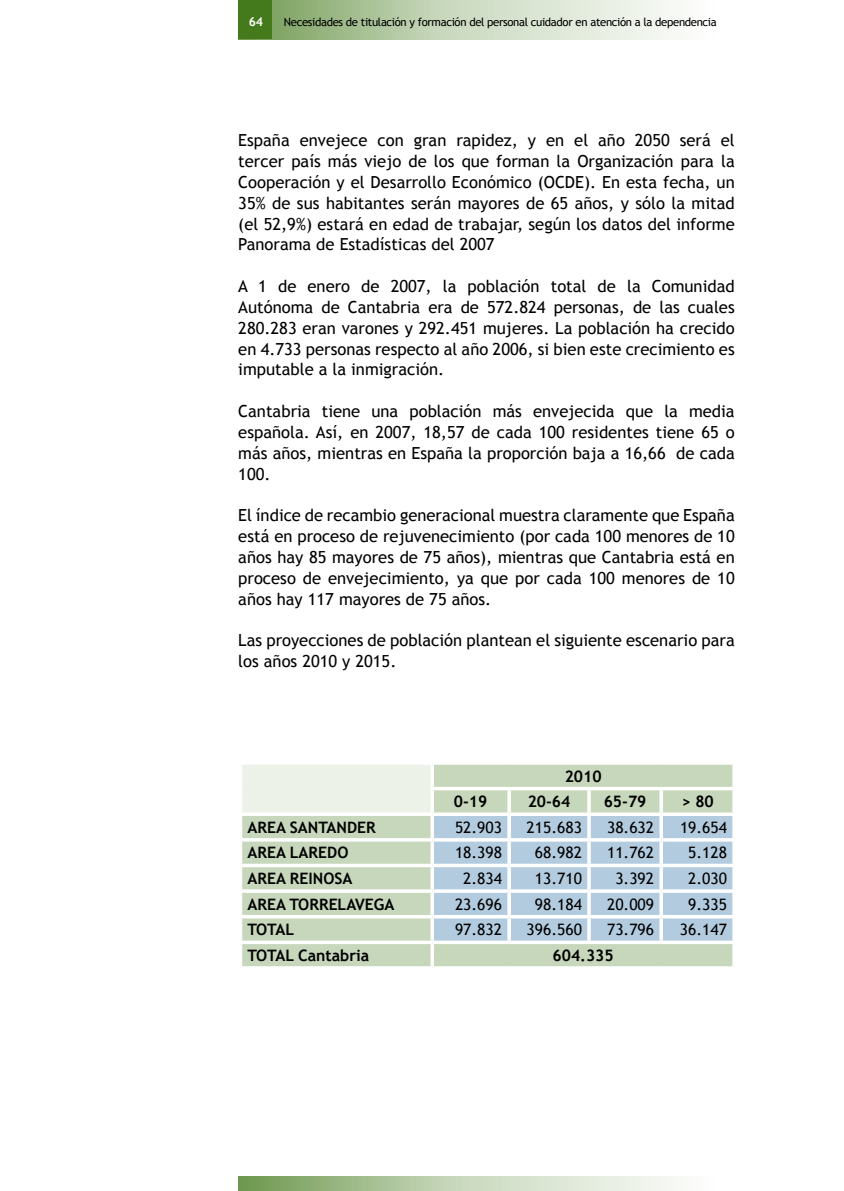
<style>
.page{position:relative;width:844px;height:1191px;background:#fff}
.page>*{position:absolute;margin:0;border:0;box-sizing:border-box;transform-origin:0 0}
.t1{font:16.62px/20.8px "Trebuchet MS";color:#000;text-align:justify}
.t2{font:15.75px "Trebuchet MS";color:#000}
.t3{font:700 15.75px "Trebuchet MS";color:#000}
.t4{font:700 12.25px "Trebuchet MS";color:#fff}
.t5{font:11.38px "Trebuchet MS";letter-spacing:-.03em;color:#000}
</style>
<div class="page">
<svg style="left:238px;top:0;width:436px;height:40px;background:#c5d6b9"></svg>
<div style="left:238px;top:0;width:34px;height:39px;background:#447a1c"></div>
<svg style="left:239px;top:1176px;width:438px;height:15px;background:#bdd0af"></svg>
<svg style="left:242px;top:764px;width:490px;height:202px;background:#cedcc3"></svg>
<div style="left:434px;top:816px;width:298px;height:124px;background:#b3cbde"></div>
<hr style="left:430px;top:764px;width:4px;height:23px;background:#fff">
<hr style="left:430px;top:787px;width:79px;height:3px;background:#fff">
<hr style="left:430px;top:790px;width:4px;height:22px;background:#fff">
<hr style="left:509px;top:787px;width:80px;height:3px;background:#fff">
<svg style="left:507px;top:790px;width:4px;height:22px"></svg>
<hr style="left:589px;top:787px;width:72px;height:3px;background:#fff">
<hr style="left:587px;top:790px;width:3px;height:22px;background:#fff">
<hr style="left:661px;top:787px;width:74px;height:3px;background:#fff">
<hr style="left:659px;top:790px;width:3px;height:22px;background:#fff">
<hr style="left:239px;top:812px;width:193px;height:4px;background:#fff">
<svg style="left:432px;top:812px;width:77px;height:4px"></svg>
<svg style="left:430px;top:816px;width:4px;height:22px"></svg>
<svg style="left:509px;top:812px;width:80px;height:4px"></svg>
<svg style="left:507px;top:816px;width:4px;height:22px"></svg>
<svg style="left:589px;top:812px;width:72px;height:4px"></svg>
<hr style="left:587px;top:816px;width:3px;height:22px;background:#fff">
<svg style="left:661px;top:812px;width:73px;height:4px"></svg>
<hr style="left:659px;top:816px;width:3px;height:22px;background:#fff">
<hr style="left:239px;top:838px;width:193px;height:3px;background:#fff">
<hr style="left:432px;top:838px;width:77px;height:3px;background:#fff">
<svg style="left:430px;top:841px;width:4px;height:22px"></svg>
<hr style="left:509px;top:838px;width:80px;height:3px;background:#fff">
<svg style="left:507px;top:841px;width:4px;height:22px"></svg>
<hr style="left:589px;top:838px;width:72px;height:3px;background:#fff">
<hr style="left:587px;top:841px;width:3px;height:22px;background:#fff">
<hr style="left:661px;top:838px;width:74px;height:3px;background:#fff">
<hr style="left:659px;top:841px;width:3px;height:22px;background:#fff">
<svg style="left:241px;top:863px;width:191px;height:4px"></svg>
<svg style="left:432px;top:863px;width:77px;height:4px"></svg>
<svg style="left:430px;top:867px;width:4px;height:22px"></svg>
<svg style="left:509px;top:863px;width:80px;height:4px"></svg>
<svg style="left:507px;top:867px;width:4px;height:22px"></svg>
<svg style="left:589px;top:863px;width:72px;height:4px"></svg>
<hr style="left:587px;top:867px;width:3px;height:22px;background:#fff">
<svg style="left:661px;top:863px;width:73px;height:4px"></svg>
<hr style="left:659px;top:867px;width:3px;height:22px;background:#fff">
<svg style="left:241px;top:889px;width:191px;height:4px"></svg>
<svg style="left:432px;top:889px;width:77px;height:4px"></svg>
<svg style="left:430px;top:893px;width:4px;height:22px"></svg>
<svg style="left:509px;top:889px;width:80px;height:4px"></svg>
<svg style="left:507px;top:893px;width:4px;height:22px"></svg>
<svg style="left:589px;top:889px;width:72px;height:4px"></svg>
<hr style="left:587px;top:893px;width:3px;height:22px;background:#fff">
<svg style="left:661px;top:889px;width:73px;height:4px"></svg>
<hr style="left:659px;top:893px;width:3px;height:22px;background:#fff">
<hr style="left:239px;top:915px;width:193px;height:3px;background:#fff">
<hr style="left:432px;top:915px;width:77px;height:3px;background:#fff">
<svg style="left:430px;top:918px;width:4px;height:22px"></svg>
<hr style="left:509px;top:915px;width:80px;height:3px;background:#fff">
<svg style="left:507px;top:918px;width:4px;height:22px"></svg>
<hr style="left:589px;top:915px;width:72px;height:3px;background:#fff">
<hr style="left:587px;top:918px;width:3px;height:22px;background:#fff">
<hr style="left:661px;top:915px;width:74px;height:3px;background:#fff">
<hr style="left:659px;top:918px;width:3px;height:22px;background:#fff">
<svg style="left:241px;top:940px;width:191px;height:4px"></svg>
<svg style="left:432px;top:940px;width:77px;height:4px"></svg>
<svg style="left:430px;top:944px;width:4px;height:22px"></svg>
<svg style="left:509px;top:940px;width:80px;height:4px"></svg>
<svg style="left:589px;top:940px;width:72px;height:4px"></svg>
<svg style="left:661px;top:940px;width:73px;height:4px"></svg>
<p class="t4" style="left:249px;top:14px;width:16px">64</p>
<p class="t5" style="left:284px;top:15px;width:434px">Necesidades de titulación y formación del personal cuidador en atención a la dependencia</p>
<p class="t1" style="left:238px;top:130px;width:498px">España envejece con gran rapidez, y en el año 2050 será el tercer país más viejo de los que forman la Organización para la Cooperación y el Desarrollo Económico (OCDE). En esta fecha, un 35% de sus habitantes serán mayores de 65 años, y sólo la mitad (el 52,9%) estará en edad de trabajar, según los datos del informe Panorama de Estadísticas del 2007</p>
<p class="t1" style="left:238px;top:276px;width:498px">A 1 de enero de 2007, la población total de la Comunidad Autónoma de Cantabria era de 572.824 personas, de las cuales 280.283 eran varones y 292.451 mujeres. La población ha crecido en 4.733 personas respecto al año 2006, si bien este crecimiento es imputable a la inmigración.</p>
<p class="t1" style="left:238px;top:401px;width:498px">Cantabria tiene una población más envejecida que la media española. Así, en 2007, 18,57 de cada 100 residentes tiene 65 o más años, mientras en España la proporción baja a 16,66 de cada 100.</p>
<p class="t1" style="left:238px;top:505px;width:498px">El índice de recambio generacional muestra claramente que España está en proceso de rejuvenecimiento (por cada 100 menores de 10 años hay 85 mayores de 75 años), mientras que Cantabria está en proceso de envejecimiento, ya que por cada 100 menores de 10 años hay 117 mayores de 75 años.</p>
<p class="t1" style="left:238px;top:630px;width:498px">Las proyecciones de población plantean el siguiente escenario para los años 2010 y 2015.</p>
<p class="t3" style="left:564px;top:766px;width:38px">2010</p>
<p class="t3" style="left:454px;top:791px;width:35px">0-19</p>
<p class="t3" style="left:527px;top:791px;width:44px">20-64</p>
<p class="t3" style="left:603px;top:791px;width:44px">65-79</p>
<p class="t3" style="left:681px;top:791px;width:34px">&gt; 80</p>
<p class="t3" style="left:247px;top:817px;width:130px">AREA SANTANDER</p>
<p class="t2" style="left:455px;top:818px;width:49px">52.903</p>
<p class="t2" style="left:526px;top:818px;width:57px">215.683</p>
<p class="t2" style="left:607px;top:818px;width:49px">38.632</p>
<p class="t2" style="left:679px;top:818px;width:49px">19.654</p>
<p class="t3" style="left:247px;top:843px;width:102px">AREA LAREDO</p>
<p class="t2" style="left:455px;top:843px;width:49px">18.398</p>
<p class="t2" style="left:534px;top:843px;width:49px">68.982</p>
<p class="t2" style="left:607px;top:843px;width:49px">11.762</p>
<p class="t2" style="left:688px;top:843px;width:40px">5.128</p>
<p class="t3" style="left:247px;top:868px;width:106px">AREA REINOSA</p>
<p class="t2" style="left:463px;top:869px;width:40px">2.834</p>
<p class="t2" style="left:534px;top:869px;width:49px">13.710</p>
<p class="t2" style="left:615px;top:869px;width:40px">3.392</p>
<p class="t2" style="left:688px;top:869px;width:40px">2.030</p>
<p class="t3" style="left:247px;top:894px;width:148px">AREA TORRELAVEGA</p>
<p class="t2" style="left:455px;top:895px;width:49px">23.696</p>
<p class="t2" style="left:534px;top:895px;width:49px">98.184</p>
<p class="t2" style="left:607px;top:895px;width:49px">20.009</p>
<p class="t2" style="left:688px;top:895px;width:40px">9.335</p>
<p class="t3" style="left:247px;top:920px;width:48px">TOTAL</p>
<p class="t2" style="left:455px;top:920px;width:49px">97.832</p>
<p class="t2" style="left:526px;top:920px;width:57px">396.560</p>
<p class="t2" style="left:607px;top:920px;width:49px">73.796</p>
<p class="t2" style="left:679px;top:920px;width:49px">36.147</p>
<p class="t3" style="left:247px;top:945px;width:123px">TOTAL Cantabria</p>
<p class="t3" style="left:552px;top:945px;width:63px">604.335</p>
</div>
